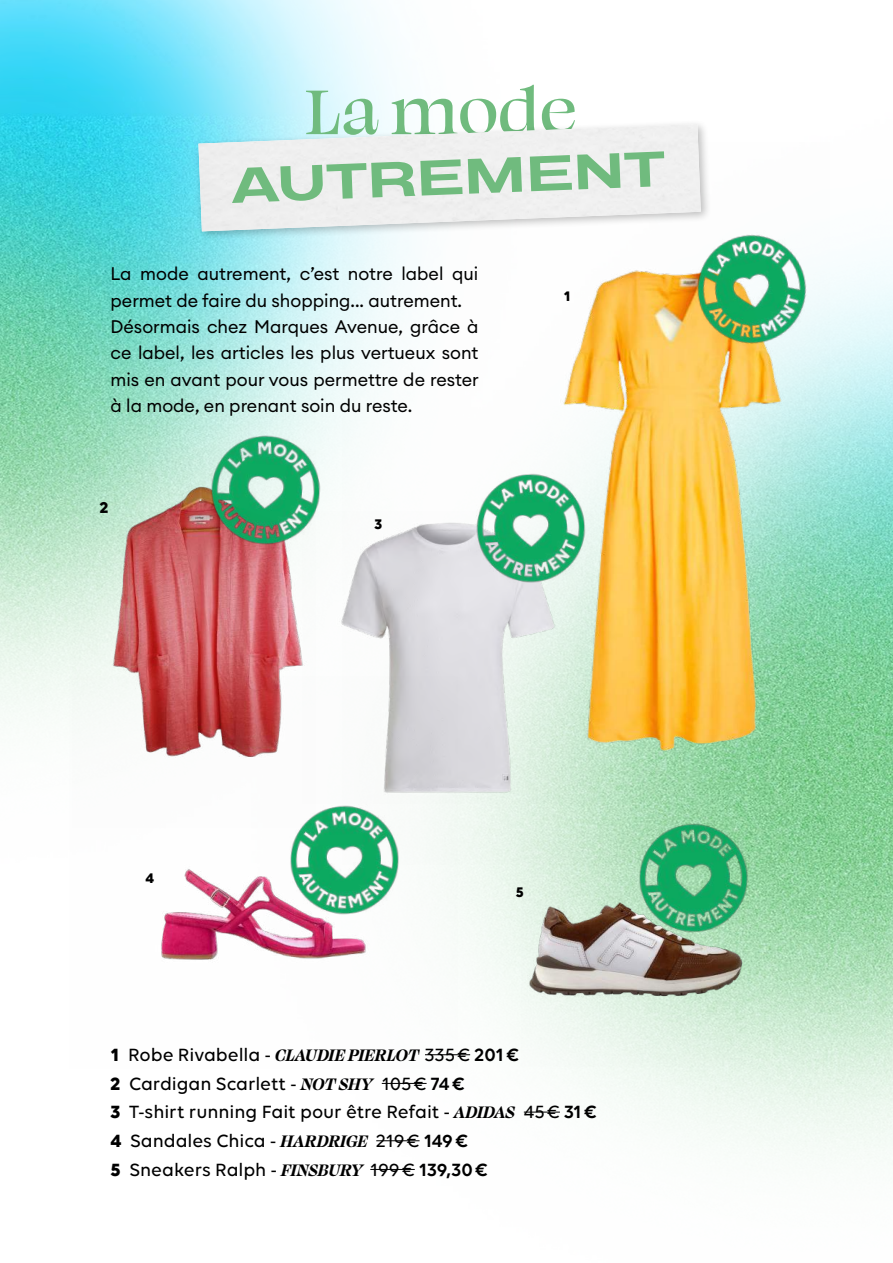
<style>
.page{position:relative;width:893px;height:1263px;background:#fff}
.page>*{position:absolute;margin:0;border:0;box-sizing:border-box;transform-origin:0 0}
.t1{font:500 72.45px "Swear Display";color:#70bb7e}
.t2{font:700 49.5px "Matrice";color:#70bb7e}
.t3{font:500 19.05px/28.7px "Volte";letter-spacing:-.005em;color:#000}
.t4{font:18px/26.4px "Euclid Circular A";color:#000}
.t5{font:700 15px "Volte";color:#000}
.t6{font:700 14.85px "Volte";color:#000}
.s1{font-weight:700}
.s2{font-family:"Swear Display";font-weight:700;font-style:italic}
.s3{font-weight:600}
</style>
<div class="page">
<img style="left:0;top:0;width:893px;height:1169px">
<img style="left:342px;top:143px;width:487px;height:721px">
<img style="left:73px;top:449px;width:229px;height:227px">
<hr style="left:425px;top:1054px;width:45px;height:1px;background:#000">
<hr style="left:382px;top:1083px;width:45px;height:1px;background:#000">
<hr style="left:524px;top:1111px;width:36px;height:1px;background:#000">
<hr style="left:376px;top:1140px;width:44px;height:1px;background:#000">
<hr style="left:370px;top:1169px;width:45px;height:1px;background:#000">
<img style="left:302px;top:512px;width:291px;height:291px">
<img style="left:70px;top:676px;width:387px;height:393px">
<img style="left:521px;top:842px;width:225px;height:225px">
<div style="left:194px;top:119px;width:518px;height:123px;background:#000;opacity:.25"></div>
<img style="left:198px;top:124px;width:503px;height:107px">
<img style="left:667px;top:204px;width:171px;height:171px">
<img style="left:190px;top:414px;width:153px;height:153px">
<img style="left:456px;top:454px;width:151px;height:150px">
<img style="left:270px;top:785px;width:150px;height:150px">
<img style="left:619px;top:803px;width:150px;height:150px">
<svg style="left:100px;top:502px;width:8px;height:11px"></svg>
<h1 class="t1" style="left:305px;top:65px;width:274px">La mode</h1>
<h2 class="t2" style="left:230px;top:147px;width:436px;rotate:-2deg">AUTREMENT</h2>
<p class="t4" style="left:111px;top:260px;width:370px">La mode autrement, c’est notre label qui permet de faire du shopping... autrement.<br>Désormais chez Marques Avenue, grâce à ce label, les articles les plus vertueux sont mis en avant pour vous permettre de rester à la mode, en prenant soin du reste.</p>
<p class="t5" style="left:375px;top:515px;width:9px">3</p>
<p class="t6" style="left:564px;top:287px;width:8px">1</p>
<p class="t5" style="left:146px;top:869px;width:10px">4</p>
<p class="t5" style="left:516px;top:883px;width:9px">5</p>
<p class="t3" style="left:111px;top:1040px;width:488px"><span class="s1">1</span> Robe Rivabella - <span class="s2">CLAUDIE PIERLOT</span> 335€ <span class="s3">201€<br></span><span class="s1">2</span> Cardigan Scarlett - <span class="s2">NOT SHY</span> 105€ <span class="s3">74€<br></span><span class="s1">3</span> T-shirt running Fait pour être Refait - <span class="s2">ADIDAS</span> 45€ <span class="s3">31€ </span><span class="s1">4</span> Sandales Chica - <span class="s2">HARDRIGE</span> 219€ <span class="s3">149€<br></span><span class="s1">5</span> Sneakers Ralph - <span class="s2">FINSBURY</span> 199€ <span class="s3">139,30€</span></p>
</div>
